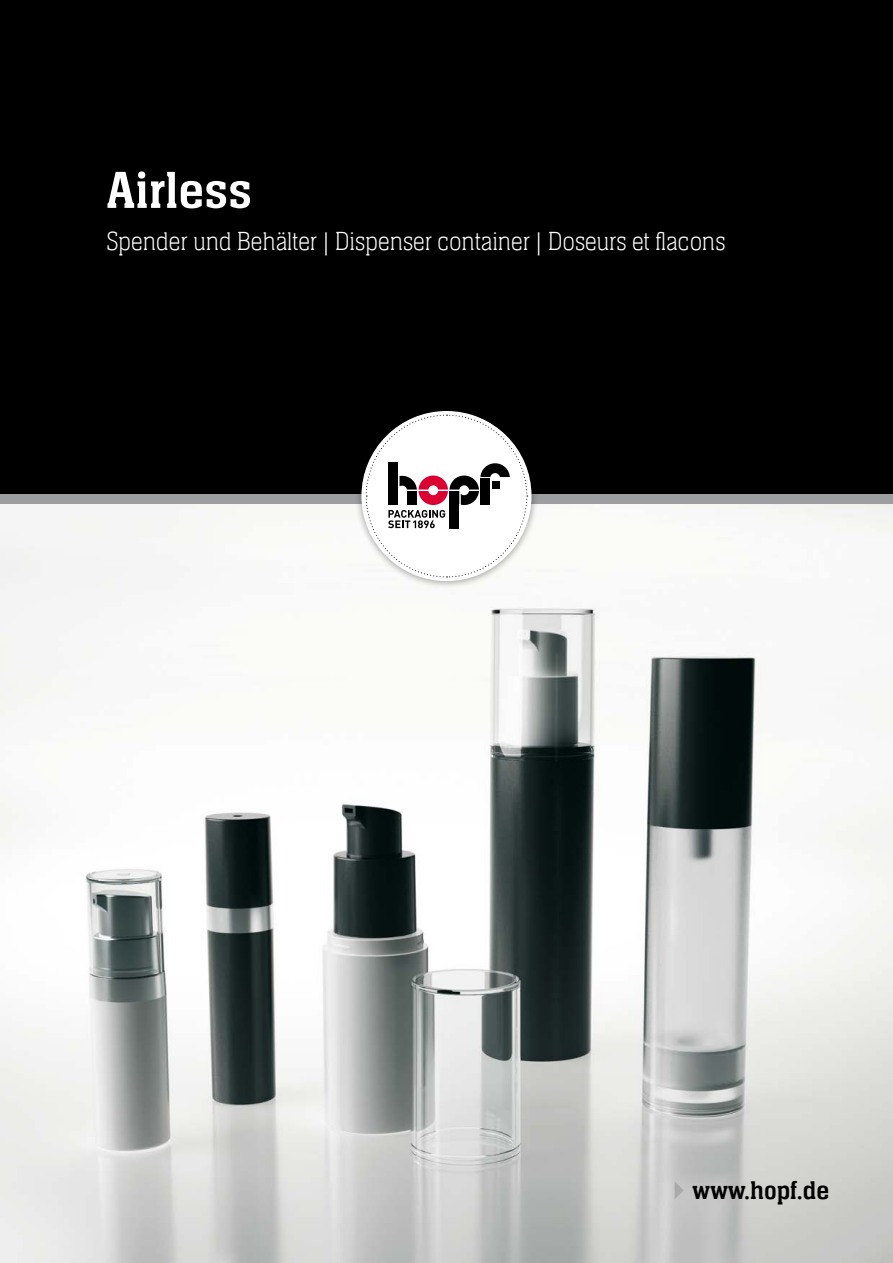
<style>
.page{position:relative;width:893px;height:1263px;background:#fff}
.page>*{position:absolute;margin:0;border:0;box-sizing:border-box;transform-origin:0 0}
.t1{font:54px "Neue Aachen Pro";color:#fff}
.t2{font:100 27px "Neue Aachen Pro";letter-spacing:-.01em;color:#fff}
.t3{font:27px "Neue Aachen Pro";color:#000}
</style>
<div class="page">
<img style="left:0;top:504px;width:893px;height:759px">
<svg style="left:675px;top:1181px;width:9px;height:18px"></svg>
<div style="left:0;top:0;width:893px;height:504px;background:#000"></div>
<div style="left:0;top:494px;width:893px;height:10px;background:#9c9e9f"></div>
<div style="left:354px;top:403px;width:185px;height:186px;background:#000;opacity:.4"></div>
<svg style="left:365px;top:414px;width:163px;height:164px"></svg>
<h1 class="t1" style="left:106px;top:161px;width:147px">Airless</h1>
<p class="t2" style="left:106px;top:227px;width:621px">Spender und Behälter | Dispenser container | Doseurs et flacons</p>
<p class="t3" style="left:693px;top:1176px;width:138px">www.hopf.de</p>
</div>
